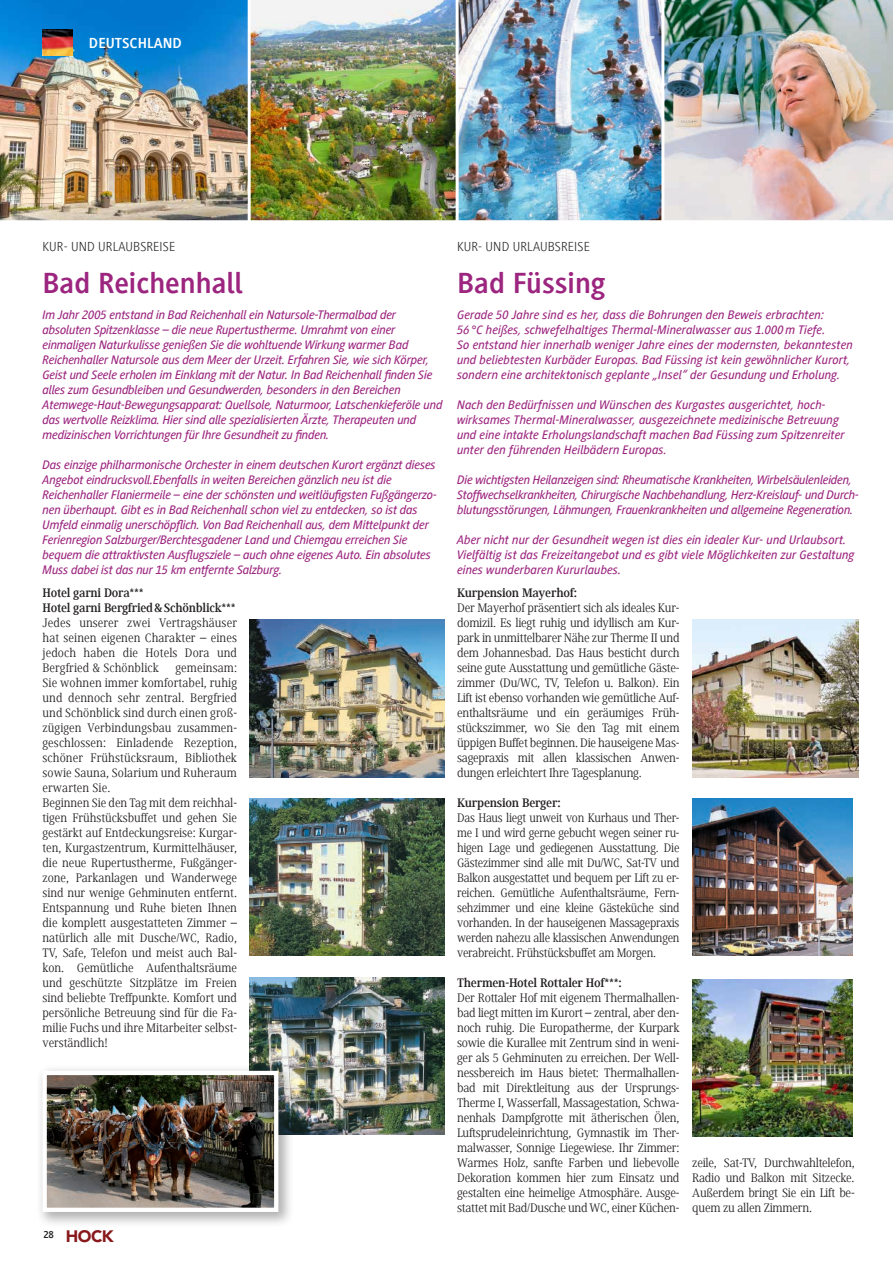
<style>
.page{position:relative;width:893px;height:1263px;background:#fff}
.page>*{position:absolute;margin:0;border:0;box-sizing:border-box;transform-origin:0 0}
.t1{font:700 30px "Generis Sans Com";color:#9c257f}
.t2{font:900 16.5px "Avenir LT Std";color:#88181b}
.t3{font:700 15px "Generis Sans Com";color:#fff}
.t4{font:300 13.5px "Generis Sans Com";letter-spacing:.01em;color:#231f20}
.t5{font:12.75px/15px "Generis Serif Com";letter-spacing:-.005em;color:#231f20;text-align:justify}
.t6{font:italic 500 12.75px/15px "Generis Sans Com";letter-spacing:-.015em;color:#9c257f}
.t7{font:700 12.75px/15px "Generis Serif Com";letter-spacing:-.02em;color:#231f20}
</style>
<div class="page">
<img style="left:0;top:0;width:893px;height:221px">
<img style="left:692px;top:620px;width:167px;height:157px">
<img style="left:250px;top:620px;width:194px;height:157px">
<img style="left:250px;top:798px;width:194px;height:158px">
<img style="left:250px;top:977px;width:194px;height:157px">
<img style="left:692px;top:798px;width:161px;height:158px">
<img style="left:692px;top:979px;width:161px;height:157px">
<div style="left:36px;top:1064px;width:259px;height:164px;background:#231f20;opacity:.35"></div>
<img style="left:48px;top:1076px;width:225px;height:131px">
<div style="left:43px;top:1071px;width:235px;height:141px;border:4px solid #fff"></div>
<hr style="left:248px;top:0;width:3px;height:225px;background:#fff">
<hr style="left:456px;top:0;width:3px;height:225px;background:#fff">
<hr style="left:661px;top:0;width:3px;height:225px;background:#fff">
<img style="left:43px;top:30px;width:29px;height:25px">
<p class="t3" style="left:89px;top:34px;width:94px">DEUTSCHLAND</p>
<p class="t4" style="left:43px;top:239px;width:134px">KUR- UND URLAUBSREISE</p>
<p class="t4" style="left:457px;top:239px;width:134px">KUR- UND URLAUBSREISE</p>
<h1 class="t1" style="left:43px;top:267px;width:202px">Bad Reichenhall</h1>
<h1 class="t1" style="left:457px;top:267px;width:150px">Bad Füssing</h1>
<p class="t6" style="left:43px;top:307px;width:401px">Im Jahr 2005 entstand in Bad Reichenhall ein Natursole-Thermalbad der absoluten Spitzenklasse – die neue Rupertustherme. Umrahmt von einer einmaligen Naturkulisse genießen Sie die wohltuende Wirkung warmer Bad Reichenhaller Natursole aus dem Meer der Urzeit. Erfahren Sie, wie sich Körper, Geist und Seele erholen im Einklang mit der Natur. In Bad Reichenhall finden Sie alles zum Gesundbleiben und Gesundwerden, besonders in den Bereichen Atemwege-Haut-Bewegungsapparat: Quellsole, Naturmoor, Latschenkieferöle und das wertvolle Reizklima. Hier sind alle spezialisierten Ärzte, Therapeuten und medizinischen Vorrichtungen für Ihre Gesundheit zu finden.</p>
<p class="t6" style="left:43px;top:457px;width:396px">Das einzige philharmonische Orchester in einem deutschen Kurort ergänzt dieses Angebot eindrucksvoll.Ebenfalls in weiten Bereichen gänzlich neu ist die Reichenhaller Flaniermeile – eine der schönsten und weitläufigsten Fußgängerzo&shy;nen überhaupt. Gibt es in Bad Reichenhall schon viel zu entdecken, so ist das Umfeld einmalig unerschöpflich. Von Bad Reichenhall aus, dem Mittelpunkt der Ferienregion Salzburger/Berchtesgadener Land und Chiemgau erreichen Sie bequem die attraktivsten Ausflugsziele – auch ohne eigenes Auto. Ein absolutes Muss dabei ist das nur 15 km entfernte Salzburg.</p>
<p class="t6" style="left:457px;top:307px;width:397px">Gerade 50 Jahre sind es her, dass die Bohrungen den Beweis erbrachten:<br>56 °C heißes, schwefelhaltiges Thermal-Mineralwasser aus 1.000m Tiefe.<br>So entstand hier innerhalb weniger Jahre eines der modernsten, bekanntesten und beliebtesten Kurbäder Europas. Bad Füssing ist kein gewöhnlicher Kurort, sondern eine architektonisch geplante „Insel“ der Gesundung und Erholung.</p>
<p class="t6" style="left:457px;top:397px;width:389px">Nach den Bedürfnissen und Wünschen des Kurgastes ausgerichtet, hoch&shy;wirksames Thermal-Mineralwasser, ausgezeichnete medizinische Betreuung und eine intakte Erholungslandschaft machen Bad Füssing zum Spitzenreiter unter den führenden Heilbädern Europas.</p>
<p class="t6" style="left:457px;top:472px;width:402px">Die wichtigsten Heilanzeigen sind: Rheumatische Krankheiten, Wirbelsäulenleiden,<br>Stoffwechselkrankheiten, Chirurgische Nachbehandlung, Herz-Kreislauf- und Durch&shy;blutungsstörungen, Lähmungen, Frauenkrankheiten und allgemeine Regeneration.</p>
<p class="t6" style="left:457px;top:532px;width:399px">Aber nicht nur der Gesundheit wegen ist dies ein idealer Kur- und Urlaubsort.<br>Vielfältig ist das Freizeitangebot und es gibt viele Möglichkeiten zur Gestaltung eines wunderbaren Kururlaubes.</p>
<p class="t7" style="left:43px;top:585px;width:195px">Hotel garni Dora***<br>Hotel garni Bergfried&amp;Schönblick***</p>
<p class="t5" style="left:43px;top:615px;width:196px">Jedes unserer zwei Vertragshäuser hat seinen eigenen Charakter – eines jedoch haben die Hotels Dora und Bergfried &amp; Schönblick</p>
<p class="t5" style="left:43px;top:660px;width:196px;text-align:left;text-indent:133px">gemeinsam:<br>Sie wohnen immer komfortabel, ruhig und dennoch sehr zentral. Bergfried und Schönblick sind durch einen groß&shy;zügigen Verbindungsbau zusammen&shy;geschlossen: Einladende Rezeption, schöner Frühstücksraum, Bibliothek sowie Sauna, Solarium und Ruheraum erwarten Sie.<br>Beginnen Sie den Tag mit dem reichhal&shy;tigen Frühstücksbuffet und gehen Sie gestärkt auf Entdeckungsreise: Kurgar&shy;ten, Kurgastzentrum, Kurmittelhäuser, die neue Rupertustherme, Fußgänger&shy;zone, Parkanlagen und Wanderwege sind nur wenige Gehminuten entfernt.<br>Entspannung und Ruhe bieten Ihnen die komplett ausgestatteten Zimmer – natürlich alle mit Dusche/WC, Radio, TV, Safe, Telefon und meist auch Bal&shy;kon. Gemütliche Aufenthaltsräume und geschützte Sitzplätze im Freien sind beliebte Treffpunkte. Komfort und persönliche Betreuung sind für die Fa&shy;milie Fuchs und ihre Mitarbeiter selbst&shy;verständlich!</p>
<p class="t2" style="left:43px;top:1226px;width:72px"><sup>28</sup> HOCK</p>
<p class="t7" style="left:457px;top:585px;width:121px">Kurpension Mayerhof:</p>
<p class="t5" style="left:457px;top:600px;width:224px">Der Mayerhof präsentiert sich als ideales Kur&shy;domizil. Es liegt ruhig und idyllisch am Kur&shy;park in unmittelbarer Nähe zur Therme II und dem Johannesbad. Das Haus besticht durch seine gute Ausstattung und gemütliche Gäste&shy;zimmer (Du/WC, TV, Telefon u. Balkon). Ein Lift ist ebenso vorhanden wie gemütliche Auf&shy;enthaltsräume und ein geräumiges Früh&shy;stückszimmer, wo Sie den Tag mit einem üppigen Buffet beginnen. Die hauseigene Mas&shy;sagepraxis mit allen klassischen Anwen&shy;dungen erleichtert Ihre Tagesplanung.</p>
<p class="t7" style="left:457px;top:795px;width:105px">Kurpension Berger:</p>
<p class="t5" style="left:457px;top:810px;width:224px">Das Haus liegt unweit von Kurhaus und Ther&shy;me I und wird gerne gebucht wegen seiner ru&shy;higen Lage und gediegenen Ausstattung. Die Gästezimmer sind alle mit Du/WC, Sat-TV und Balkon ausgestattet und bequem per Lift zu er&shy;reichen. Gemütliche Aufenthaltsräume, Fern&shy;sehzimmer und eine kleine Gästeküche sind vorhanden. In der hauseigenen Massagepraxis werden nahezu alle klassischen Anwendungen verabreicht. Frühstücksbuffet am Morgen.</p>
<p class="t7" style="left:457px;top:975px;width:166px">Thermen-Hotel Rottaler Hof***:</p>
<p class="t5" style="left:457px;top:990px;width:224px">Der Rottaler Hof mit eigenem Thermalhallen&shy;bad liegt mitten im Kurort – zentral, aber den&shy;noch ruhig. Die Europatherme, der Kurpark sowie die Kurallee mit Zentrum sind in weni&shy;ger als 5 Gehminuten zu erreichen. Der Well&shy;nessbereich im Haus bietet: Thermalhallen&shy;bad mit Direktleitung aus der Ursprungs-Therme I, Wasserfall, Massagestation, Schwa&shy;nenhals Dampfgrotte mit ätherischen Ölen, Luftsprudeleinrichtung, Gymnastik im Ther&shy;malwasser, Sonnige Liegewiese. Ihr Zimmer:<br>Warmes Holz, sanfte Farben und liebevolle Dekoration kommen hier zum Einsatz und gestalten eine heimelige Atmosphäre. Ausge&shy;stattet mit Bad/Dusche und WC, einer Küchen-</p>
<p class="t5" style="left:692px;top:1155px;width:164px">zeile, Sat-TV, Durchwahltelefon, Radio und Balkon mit Sitzecke.<br>Außerdem bringt Sie ein Lift be&shy;quem zu allen Zimmern.</p>
</div>
